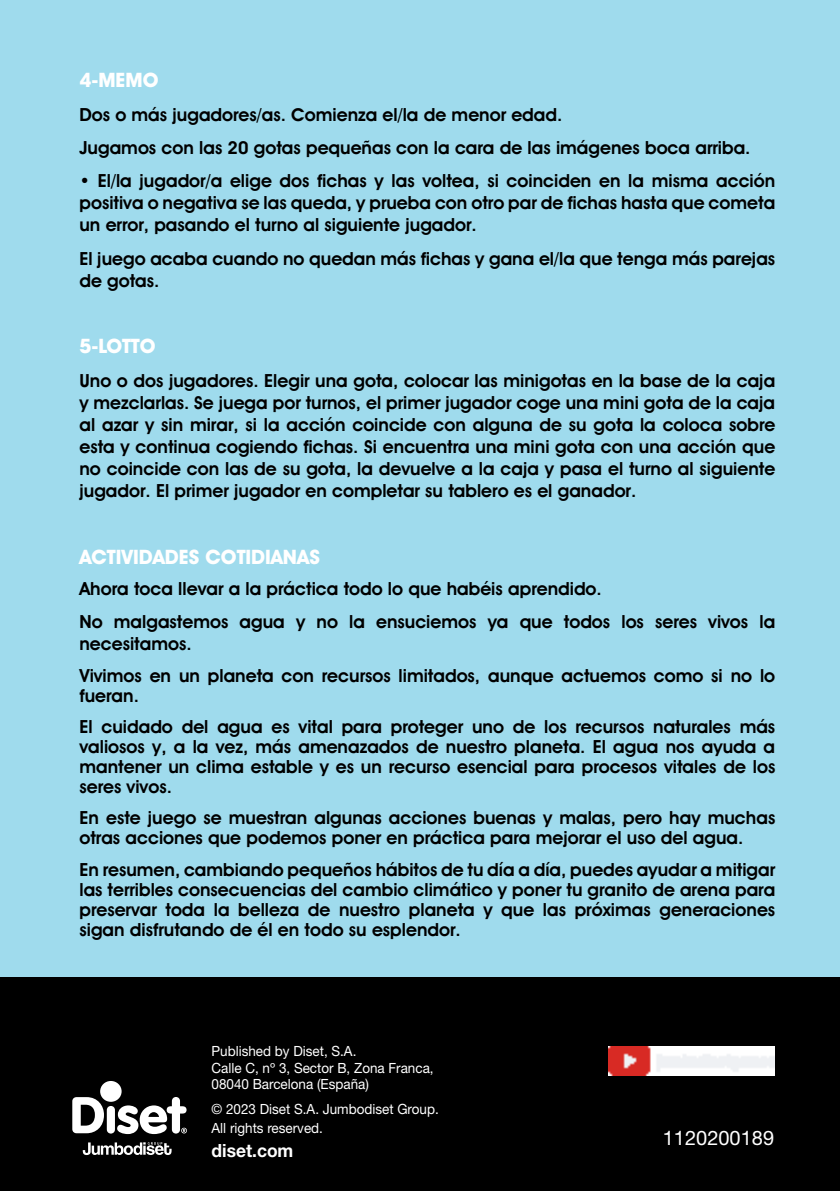
<style>
.page{position:relative;width:840px;height:1191px;background:#fff}
.page>*{position:absolute;margin:0;border:0;box-sizing:border-box;transform-origin:0 0}
.t1{font:700 20px "Avant Garde IT Cby BT";color:#fff}
.t2{font:20px "Helvetica Neue LT Std";color:#fff}
.t3{font:700 18.2px "Helvetica Neue LT Std";color:#fff;scale:.96 1}
.t4{font:600 18px/22px "Avant Garde IT Cby BT";color:#000}
.t5{font:14px/16.4px "Helvetica Neue LT Std";color:#fff;scale:.96 1}
</style>
<div class="page">
<div style="left:0;top:0;width:839px;height:1191px;background:#9fdbed"></div>
<div style="left:0;top:977px;width:839px;height:214px;background:#000"></div>
<svg style="left:83px;top:1142px;width:88px;height:13px"></svg>
<div style="left:100px;top:1081px;width:21px;height:20px;background:#fff;border-radius:50%"></div>
<svg style="left:72px;top:1097px;width:32px;height:36px"></svg>
<div style="left:107px;top:1106px;width:8px;height:27px;background:#fff;border-radius:4px"></div>
<svg style="left:117px;top:1097px;width:70px;height:37px"></svg>
<img style="left:608px;top:1046px;width:165px;height:29px">
<p class="t1" style="left:79px;top:68px;width:80px">4-MEMO</p>
<p class="t4" style="left:79px;top:97px;width:672px;line-height:33.4px">Dos o más jugadores/as. Comienza el/la de menor edad.<br>Jugamos con las 20 gotas pequeñas con la cara de las imágenes boca arriba.</p>
<p class="t4" style="left:79px;top:170px;width:697px;text-align:justify">• El/la jugador/a elige dos fichas y las voltea, si coinciden en la misma acción positiva o negativa se las queda, y prueba con otro par de fichas hasta que cometa un error, pasando el turno al siguiente jugador.</p>
<p class="t4" style="left:79px;top:247px;width:697px">El juego acaba cuando no quedan más fichas y gana el/la que tenga más parejas de gotas.</p>
<p class="t1" style="left:79px;top:334px;width:77px">5-LOTTO</p>
<p class="t4" style="left:79px;top:369px;width:697px;text-align:justify">Uno o dos jugadores. Elegir una gota, colocar las minigotas en la base de la caja y mezclarlas. Se juega por turnos, el primer jugador coge una mini gota de la caja al azar y sin mirar, si la acción coincide con alguna de su gota la coloca sobre esta y continua cogiendo fichas. Si encuentra una mini gota con una acción que no coincide con las de su gota, la devuelve a la caja y pasa el turno al siguiente jugador. El primer jugador en completar su tablero es el ganador.</p>
<p class="t1" style="left:79px;top:544px;width:242px">ACTIVIDADES COTIDIANAS</p>
<p class="t4" style="left:79px;top:571px;width:697px;line-height:33.4px">Ahora toca llevar a la práctica todo lo que habéis aprendido.<br>No malgastemos agua y no la ensuciemos ya que todos los seres vivos la</p>
<p class="t4" style="left:79px;top:628px;width:696px;line-height:31.4px">necesitamos.<br>Vivimos en un planeta con recursos limitados, aunque actuemos como si no lo</p>
<p class="t4" style="left:79px;top:679px;width:697px;line-height:31.4px">fueran.<br>El cuidado del agua es vital para proteger uno de los recursos naturales más</p>
<p class="t4" style="left:79px;top:736px;width:697px;line-height:20px;text-align:justify">valiosos y, a la vez, más amenazados de nuestro planeta. El agua nos ayuda a mantener un clima estable y es un recurso esencial para procesos vitales de los seres vivos.</p>
<p class="t4" style="left:79px;top:808px;width:697px;line-height:20px">En este juego se muestran algunas acciones buenas y malas, pero hay muchas otras acciones que podemos poner en práctica para mejorar el uso del agua.</p>
<p class="t4" style="left:79px;top:859px;width:697px;line-height:20px;text-align:justify">En resumen, cambiando pequeños hábitos de tu día a día, puedes ayudar a mitigar las terribles consecuencias del cambio climático y poner tu granito de arena para preservar toda la belleza de nuestro planeta y que las próximas generaciones sigan disfrutando de él en todo su esplendor.</p>
<p class="t5" style="left:211px;top:1042px;width:233px">Published by Diset, S.A.<br>Calle C, nº 3, Sector B, Zona Franca,<br>08040 Barcelona (España)</p>
<p class="t5" style="left:211px;top:1099px;width:238px;line-height:18.8px">© 2023 Diset S.A. Jumbodiset Group.<br>All rights reserved.</p>
<p class="t3" style="left:211px;top:1138px;width:87px">diset.com</p>
<p class="t2" style="left:662px;top:1125px;width:113px">1120200189</p>
</div>
